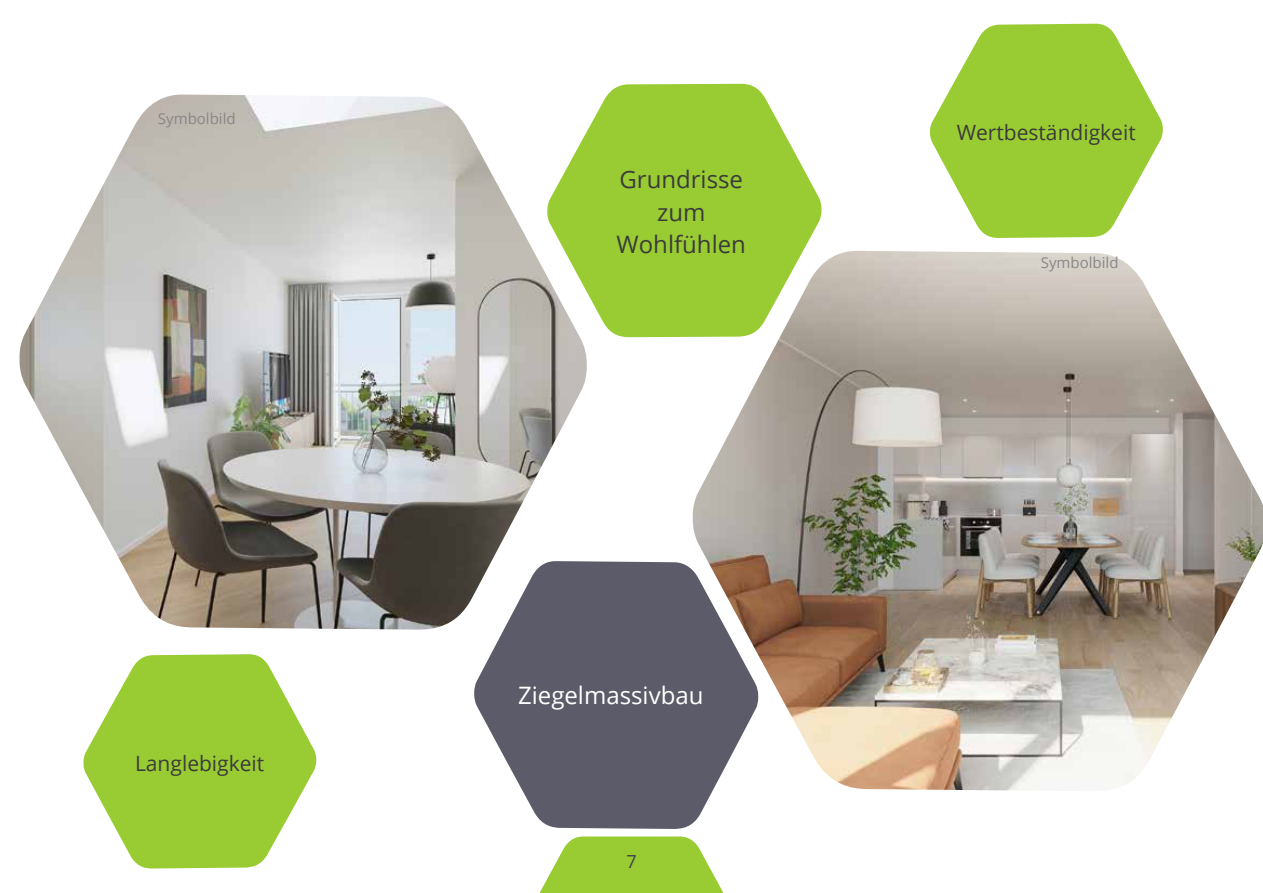
<style>
.page{position:relative;width:1263px;height:893px;background:#fff}
.page>*{position:absolute;margin:0;border:0;box-sizing:border-box;transform-origin:0 0}
.t1{font:24px/32.5px "Open Sans";color:#3b3b3a;text-align:center}
.t2{font:24px "Open Sans";color:#fff}
.t3{font:21px "Open Sans";color:#3b3b3a}
.t4{font:18px "Open Sans";color:#3d4247}
.t5{font:15px "Open Sans";color:#878786}
</style>
<div class="page">
<img style="left:693px;top:251px;width:570px;height:540px">
<svg style="left:587px;top:83px;width:235px;height:255px;background:#a7d151"></svg>
<svg style="left:474px;top:561px;width:284px;height:268px;fill:#5c5b69"></svg>
<img style="left:20px;top:95px;width:567px;height:535px">
<svg style="left:539px;top:836px;width:185px;height:57px"></svg>
<svg style="left:83px;top:654px;width:234px;height:215px"></svg>
<svg style="left:930px;top:23px;width:233px;height:215px"></svg>
<p class="t5" style="left:158px;top:108px;width:79px">Symbolbild</p>
<p class="t3" style="left:135px;top:749px;width:131px">Langlebigkeit</p>
<p class="t1" style="left:616px;top:163px;width:131px">Grundrisse zum<br>Wohlfühlen</p>
<p class="t2" style="left:518px;top:679px;width:187px">Ziegelmassivbau</p>
<p class="t4" style="left:626px;top:849px;width:12px">7</p>
<p class="t3" style="left:957px;top:118px;width:181px">Wertbeständigkeit</p>
<p class="t5" style="left:1041px;top:252px;width:79px">Symbolbild</p>
</div>
